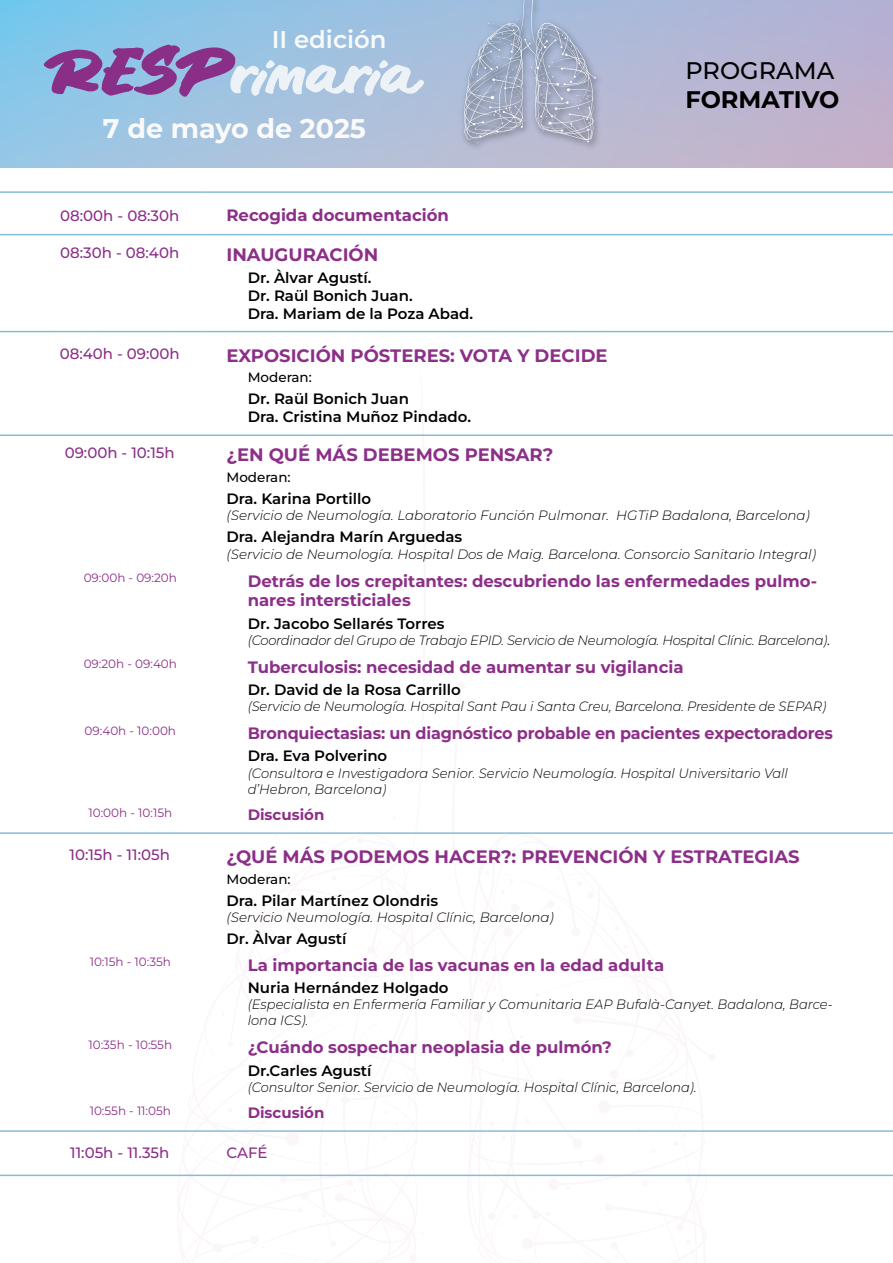
<style>
.page{position:relative;width:893px;height:1263px;background:#fff}
.page>*{position:absolute;margin:0;border:0;box-sizing:border-box;transform-origin:0 0}
.t1{font:700 27px "Montserrat";color:#fafafa}
.t2{font:600 24.3px "Montserrat";color:#fafafa}
.t3{font:700 24px "Montserrat";color:#000}
.t4{font:500 24px "Montserrat";color:#000}
.t5{font:700 18px "Montserrat";color:#8c2f88}
.t6{font:700 16.5px/19.8px "Montserrat";color:#8c2f88}
.t7{font:600 15px/18px "Montserrat";color:#000}
.t8{font:500 15px "Montserrat";color:#8c2f88}
.t9{font:700 15px "Montserrat";color:#8c2f88}
.t10{font:italic 300 13.5px/16.2px "Montserrat";color:#000}
.t11{font:italic 300 13.5px "Montserrat";letter-spacing:-.02em;color:#000}
.t12{font:italic 300 13.5px "Montserrat";color:#000;scale:.96 1}
.t13{font:500 13.5px "Montserrat";color:#000}
.t14{font:12px "Montserrat";color:#8c2f88}
.s1{font-weight:400;font-style:normal}
</style>
<div class="page">
<svg style="left:0;top:0;width:893px;height:167px;background:#a9bcda"></svg>
<img style="left:458px;top:0;width:150px;height:154px">
<svg style="left:463px;top:0;width:133px;height:146px;background:#a7b2ca"></svg>
<svg style="left:44px;top:45px;width:380px;height:52px;background:#a4a2cd"></svg>
<div style="left:708px;top:1053px;width:8px;height:8px;background:#fbf6f9;border-radius:50%"></div>
<hr style="left:0;top:191px;width:205px;height:2px;background:#86bcda">
<hr style="left:205px;top:191px;width:688px;height:2px;background:#86bcda">
<hr style="left:0;top:234px;width:205px;height:1px;background:#86bcda">
<hr style="left:205px;top:234px;width:688px;height:1px;background:#86bcda">
<hr style="left:0;top:331px;width:205px;height:1px;background:#86bcda">
<hr style="left:205px;top:331px;width:688px;height:1px;background:#86bcda">
<hr style="left:0;top:434px;width:205px;height:2px;background:#86bcda">
<hr style="left:205px;top:434px;width:688px;height:2px;background:#86bcda">
<hr style="left:0;top:832px;width:205px;height:2px;background:#86bcda">
<hr style="left:205px;top:832px;width:688px;height:2px;background:#86bcda">
<hr style="left:0;top:1130px;width:205px;height:2px;background:#86bcda">
<hr style="left:205px;top:1130px;width:688px;height:2px;background:#86bcda">
<hr style="left:0;top:1174px;width:205px;height:2px;background:#86bcda">
<hr style="left:205px;top:1174px;width:688px;height:2px;background:#86bcda">
<h2 class="t2" style="left:272px;top:22px;width:116px">II edición</h2>
<h1 class="t1" style="left:103px;top:109px;width:265px">7 de mayo de 2025</h1>
<h3 class="t4" style="left:685px;top:54px;width:150px">PROGRAMA</h3>
<h3 class="t3" style="left:685px;top:82px;width:155px">FORMATIVO</h3>
<p class="t8" style="left:60px;top:205px;width:120px">08:00h - 08:30h</p>
<p class="t6" style="left:226px;top:205px;width:224px">Recogida documentación</p>
<p class="t8" style="left:60px;top:242px;width:121px">08:30h - 08:40h</p>
<h3 class="t5" style="left:226px;top:241px;width:153px">INAUGURACIÓN</h3>
<p class="t7" style="left:248px;top:268px;width:227px">Dr. Àlvar Agustí.<br>Dr. Raül Bonich Juan.<br>Dra. Mariam de la Poza Abad.</p>
<p class="t8" style="left:60px;top:343px;width:122px">08:40h - 09:00h</p>
<h3 class="t5" style="left:226px;top:342px;width:383px">EXPOSICIÓN PÓSTERES: VOTA Y DECIDE</h3>
<p class="t13" style="left:248px;top:368px;width:66px">Moderan:</p>
<p class="t7" style="left:248px;top:389px;width:225px">Dr. Raül Bonich Juan<br>Dra. Cristina Muñoz Pindado.</p>
<p class="t8" style="left:65px;top:442px;width:112px">09:00h - 10:15h</p>
<h3 class="t5" style="left:226px;top:442px;width:328px">¿EN QUÉ MÁS DEBEMOS PENSAR?</h3>
<p class="t13" style="left:226px;top:467px;width:66px">Moderan:</p>
<p class="t7" style="left:226px;top:489px;width:146px">Dra. Karina Portillo</p>
<p class="t10" style="left:226px;top:507px;width:585px">(Servicio de Neumología. Laboratorio Función Pulmonar. HGTiP Badalona, Barcelona)</p>
<p class="t7" style="left:226px;top:527px;width:237px">Dra. Alejandra Marín Arguedas</p>
<p class="t10" style="left:226px;top:545px;width:591px">(Servicio de Neumología. Hospital Dos de Maig. Barcelona. Consorcio Sanitario Integral)</p>
<p class="t14" style="left:84px;top:570px;width:95px">09:00h - 09:20h</p>
<p class="t6" style="left:248px;top:570px;width:571px">Detrás de los crepitantes: descubriendo las enfermedades pulmo&shy;nares intersticiales</p>
<p class="t7" style="left:248px;top:613px;width:198px">Dr. Jacobo Sellarés Torres</p>
<p class="t11" style="left:248px;top:631px;width:584px">(Coordinador del Grupo de Trabajo EPID. Servicio de Neumología. Hospital Clínic. Barcelona)<span class="s1">.</span></p>
<p class="t14" style="left:84px;top:656px;width:95px">09:20h - 09:40h</p>
<p class="t6" style="left:248px;top:656px;width:437px">Tuberculosis: necesidad de aumentar su vigilancia</p>
<p class="t7" style="left:248px;top:680px;width:215px">Dr. David de la Rosa Carrillo</p>
<p class="t10" style="left:248px;top:698px;width:580px">(Servicio de Neumología. Hospital Sant Pau i Santa Creu, Barcelona. Presidente de SEPAR)</p>
<p class="t14" style="left:85px;top:722px;width:93px">09:40h - 10:00h</p>
<p class="t6" style="left:248px;top:723px;width:587px">Bronquiectasias: un diagnóstico probable en pacientes expectoradores</p>
<p class="t7" style="left:248px;top:746px;width:141px">Dra. Eva Polverino</p>
<p class="t10" style="left:248px;top:764px;width:542px">(Consultora e Investigadora Senior. Servicio Neumología. Hospital Universitario Vall d’Hebron, Barcelona)</p>
<p class="t14" style="left:88px;top:805px;width:85px">10:00h - 10:15h</p>
<p class="t9" style="left:248px;top:804px;width:78px">Discusión</p>
<p class="t8" style="left:69px;top:844px;width:102px">10:15h - 11:05h</p>
<h3 class="t5" style="left:226px;top:844px;width:575px">¿QUÉ MÁS PODEMOS HACER?: PREVENCIÓN Y ESTRATEGIAS</h3>
<p class="t13" style="left:226px;top:869px;width:66px">Moderan:</p>
<p class="t7" style="left:226px;top:891px;width:213px">Dra. Pilar Martínez Olondris</p>
<p class="t10" style="left:226px;top:909px;width:329px">(Servicio Neumología. Hospital Clínic, Barcelona)</p>
<p class="t7" style="left:226px;top:929px;width:122px">Dr. Àlvar Agustí</p>
<p class="t14" style="left:90px;top:954px;width:83px">10:15h - 10:35h</p>
<p class="t6" style="left:248px;top:954px;width:418px">La importancia de las vacunas en la edad adulta</p>
<p class="t7" style="left:248px;top:978px;width:202px">Nuria Hernández Holgado</p>
<p class="t10" style="left:248px;top:996px;width:587px">(Especialista en Enfermería Familiar y Comunitaria EAP Bufalà-Canyet. Badalona, Barce&shy;lona ICS).</p>
<p class="t14" style="left:89px;top:1036px;width:85px">10:35h - 10:55h</p>
<p class="t6" style="left:248px;top:1037px;width:366px">¿Cuándo sospechar neoplasia de pulmón?</p>
<p class="t7" style="left:248px;top:1060px;width:125px">Dr.Carles Agustí</p>
<p class="t12" style="left:248px;top:1078px;width:469px">(Consultor Senior. Servicio de Neumología. Hospital Clínic, Barcelona).</p>
<p class="t14" style="left:90px;top:1103px;width:83px">10:55h - 11:05h</p>
<p class="t9" style="left:248px;top:1102px;width:78px">Discusión</p>
<p class="t8" style="left:70px;top:1142px;width:101px">11:05h - 11.35h</p>
<p class="t8" style="left:226px;top:1142px;width:43px">CAFÉ</p>
</div>
